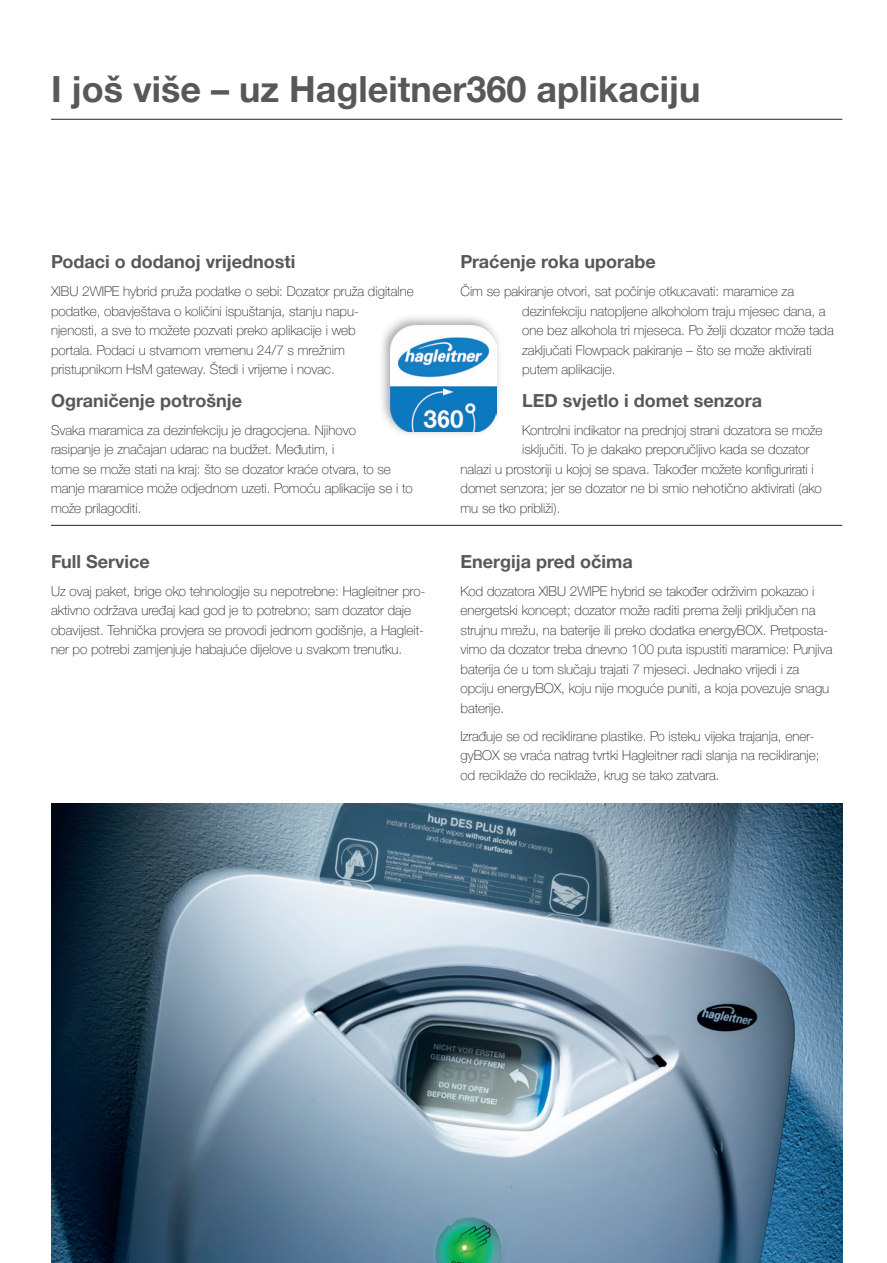
<style>
.page{position:relative;width:887px;height:1263px;background:#fff}
.page>*{position:absolute;margin:0;border:0;box-sizing:border-box;transform-origin:0 0}
.t1{font:700 36px "Helvetica Neue LTW1 G";color:#57585a}
.t2{font:700 18px "Helvetica Neue LTW1 G";color:#57585a}
.t3{font:100 13.5px/19.5px "Helvetica Neue LTW1 G";color:#231f20}
</style>
<div class="page">
<img style="left:51px;top:804px;width:791px;height:459px">
<hr style="left:51px;top:119px;width:791px;height:1px;background:#231f20">
<hr style="left:51px;top:525px;width:791px;height:1px;background:#231f20">
<img style="left:382px;top:317px;width:117px;height:117px">
<img style="left:390px;top:326px;width:106px;height:106px">
<h1 class="t1" style="left:51px;top:67px;width:651px">I još više – uz Hagleitner360 aplikaciju</h1>
<h2 class="t2" style="left:51px;top:250px;width:246px">Podaci o dodanoj vrijednosti</h2>
<p class="t3" style="left:51px;top:281px;width:364px">XIBU 2WIPE hybrid pruža podatke o sebi: Dozator pruža digitalne podatke, obavještava o količini ispuštanja, stanju napu-<br>njenosti, a sve to možete pozvati preko aplikacije i web<br>portala. Podaci u stvarnom vremenu 24/7 s mrežnim pristupnikom HsM gateway. Štedi i vrijeme i novac.</p>
<h2 class="t2" style="left:51px;top:389px;width:192px">Ograničenje potrošnje</h2>
<p class="t3" style="left:51px;top:420px;width:363px">Svaka maramica za dezinfekciju je dragocjena. Njihovo<br>rasipanje je značajan udarac na budžet. Međutim, i<br>tome se može stati na kraj: što se dozator kraće otvara, to se manje maramice može odjednom uzeti. Pomoću aplikacije se i to može prilagoditi.</p>
<h2 class="t2" style="left:51px;top:550px;width:100px">Full Service</h2>
<p class="t3" style="left:51px;top:581px;width:376px">Uz ovaj paket, brige oko tehnologije su nepotrebne: Hagleitner pro&shy;aktivno održava uređaj kad god je to potrebno; sam dozator daje obavijest. Tehnička provjera se provodi jednom godišnje, a Hagleit&shy;ner po potrebi zamjenjuje habajuće dijelove u svakom trenutku.</p>
<h2 class="t2" style="left:460px;top:250px;width:197px">Praćenje roka uporabe</h2>
<p class="t3" style="left:522px;top:281px;width:313px;text-indent:-62px">Čim se pakiranje otvori, sat počinje otkucavati: maramice za dezinfekciju natopljene alkoholom traju mjesec dana, a one bez alkohola tri mjeseca. Po želji dozator može tada zaključati Flowpack pakiranje – što se može aktivirati putem aplikacije.</p>
<h2 class="t2" style="left:522px;top:389px;width:241px">LED svjetlo i domet senzora</h2>
<p class="t3" style="left:522px;top:420px;width:302px">Kontrolni indikator na prednjoj strani dozatora se može</p>
<p class="t3" style="left:522px;top:439px;width:289px">isključiti. To je dakako preporučljivo kada se dozator</p>
<p class="t3" style="left:460px;top:459px;width:355px">nalazi u prostoriji u kojoj se spava. Također možete konfigurirati i</p>
<p class="t3" style="left:460px;top:478px;width:363px">domet senzora; jer se dozator ne bi smio nehotično aktivirati (ako</p>
<p class="t3" style="left:460px;top:498px;width:101px">mu se tko približi).</p>
<h2 class="t2" style="left:460px;top:550px;width:174px">Energija pred očima</h2>
<p class="t3" style="left:460px;top:581px;width:373px">Kod dozatora XIBU 2WIPE hybrid se također održivim pokazao i energetski koncept; dozator može raditi prema želji priključen na strujnu mrežu, na baterije ili preko dodatka energyBOX. Pretposta&shy;vimo da dozator treba dnevno 100 puta ispustiti maramice: Punjiva baterija će u tom slučaju trajati 7 mjeseci. Jednako vrijedi i za opciju energyBOX, koju nije moguće puniti, a koja povezuje snagu baterije.</p>
<p class="t3" style="left:460px;top:726px;width:360px">Izrađuje se od reciklirane plastike. Po isteku vijeka trajanja, ener&shy;gyBOX se vraća natrag tvrtki Hagleitner radi slanja na recikliranje; od reciklaže do reciklaže, krug se tako zatvara.</p>
</div>
